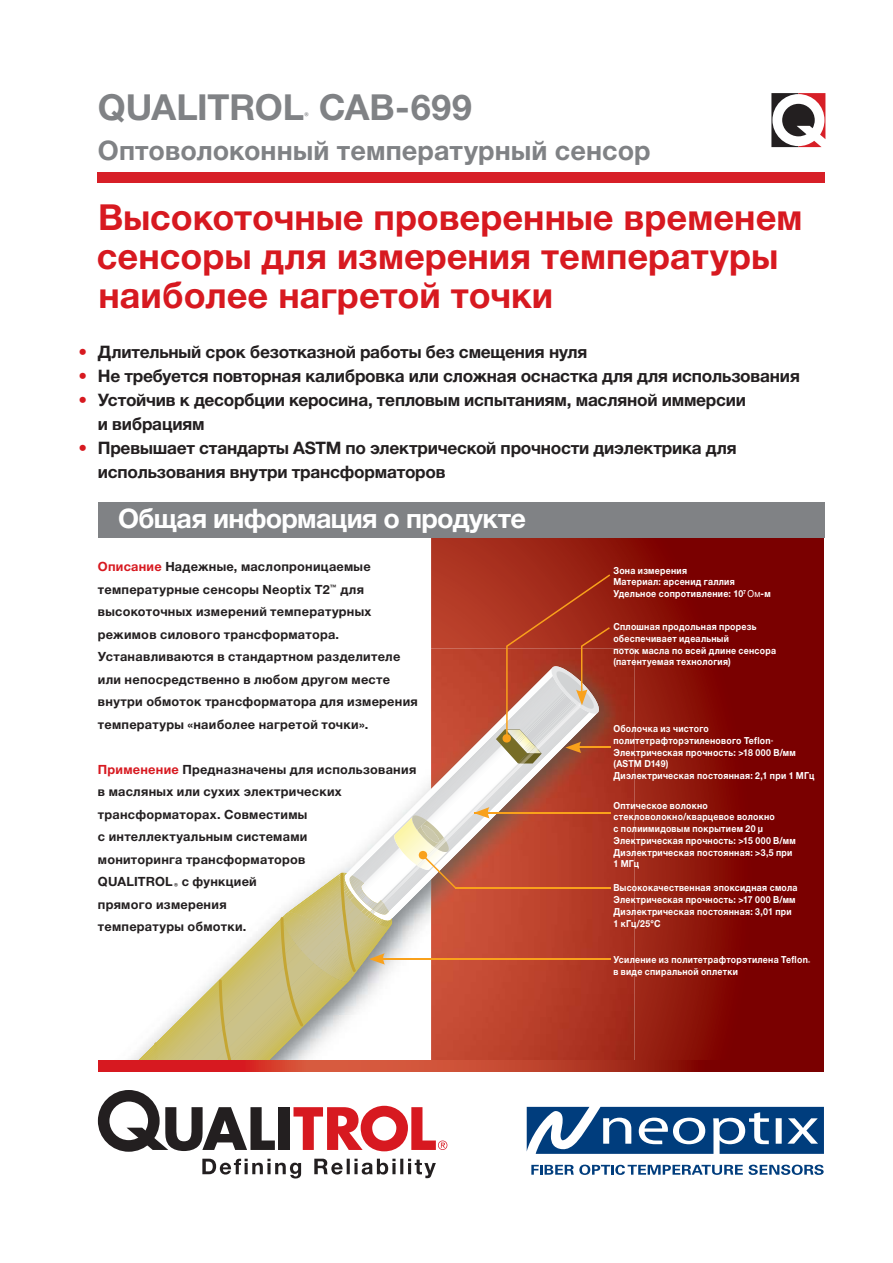
<style>
.page{position:relative;width:893px;height:1263px;background:#fff}
.page>*{position:absolute;margin:0;border:0;box-sizing:border-box;transform-origin:0 0}
.t1{font:700 36px/39px "Helvetica Neue LTCYR";color:#d71920}
.t2{font:700 36px "Helvetica Neue LTCYR";letter-spacing:-.005em;color:#808285}
.t3{font:700 27px "Helvetica Neue LTCYR";letter-spacing:.005em;color:#808285}
.t4{font:700 27px "Helvetica Neue LTCYR";letter-spacing:-.025em;color:#fff}
.t5{font:700 17.25px/24px "Helvetica Neue LTCYR";letter-spacing:-.015em;color:#231f20}
.t6{font:700 12.75px/22.5px "Helvetica Neue LTCYR";letter-spacing:.02em;color:#231f20}
.t7{font:700 10.5px "Helvetica Neue LTCYR";color:#808285}
.t8{font:700 9.75px/11.7px "Helvetica Neue LTCYR";letter-spacing:.03em;color:#fff;scale:.9 1}
.s1{font-family:"Helvetica Neue LT Std";color:#d71920}
.s2{color:#d71920}
.s3{font-weight:400}
.s4{font-size:5.7px}
</style>
<div class="page">
<svg style="left:431px;top:537px;width:393px;height:523px;background:#870e08"></svg>
<img style="left:610px;top:649px;width:25px;height:411px">
<div style="left:98px;top:502px;width:726px;height:35px;background:#808285"></div>
<div style="left:98px;top:172px;width:727px;height:10px;background:#d71f27"></div>
<svg style="left:771px;top:93px;width:54px;height:54px"></svg>
<svg style="left:131px;top:574px;width:479px;height:486px"></svg>
<hr style="left:379px;top:958px;width:231px;height:2px;background:#f9a11b">
<div style="left:278px;top:1107px;width:12px;height:43px;background:#231f20"></div>
<svg style="left:293px;top:1106px;width:154px;height:45px"></svg>
<svg style="left:202px;top:1159px;width:234px;height:19px"></svg>
<svg style="left:98px;top:1090px;width:177px;height:62px"></svg>
<svg style="left:527px;top:1107px;width:297px;height:47px"></svg>
<svg style="left:531px;top:1164px;width:293px;height:11px"></svg>
<svg style="left:98px;top:1060px;width:726px;height:11px;background:#b82e22"></svg>
<h1 class="t2" style="left:98px;top:86px;width:376px">QUALITROL CAB-699</h1>
<p class="t7" style="left:305px;top:110px;width:6px">®</p>
<h2 class="t3" style="left:98px;top:135px;width:554px">Оптоволоконный температурный сенсор</h2>
<h1 class="t1" style="left:97px;top:198px;width:707px">Высокоточные проверенные временем сенсоры для измерения температуры наиболее нагретой точки</h1>
<h3 class="t5" style="left:78px;top:340px;width:511px"><span class="s1">•</span> Длительный срок безотказной работы без смещения нуля</h3>
<h3 class="t5" style="left:78px;top:364px;width:723px"><span class="s1">•</span> Не требуется повторная калибровка или сложная оснастка для для использования</h3>
<h3 class="t5" style="left:98px;top:388px;width:650px;text-indent:-20px"><span class="s1">•</span> Устойчив к десорбции керосина, тепловым испытаниям, масляной иммерсии и вибрациям</h3>
<h3 class="t5" style="left:98px;top:436px;width:640px;text-indent:-20px"><span class="s1">•</span> Превышает стандарты ASTM по электрической прочности диэлектрика для использования внутри трансформаторов</h3>
<h2 class="t4" style="left:118px;top:503px;width:409px">Общая информация о продукте</h2>
<p class="t6" style="left:98px;top:556px;width:322px"><span class="s2">Описание</span> Надежные, маслопроницаемые температурные сенсоры Neoptix T2<sup>™</sup> для высокоточных измерений температурных режимов силового трансформатора.<br>Устанавливаются в стандартном разделителе или непосредственно в любом другом месте внутри обмоток трансформатора для измерения температуры «наиболее нагретой точки».</p>
<p class="t6" style="left:98px;top:758px;width:320px"><span class="s2">Применение</span> Предназначены для использования в масляных или сухих электрических трансформаторах. Совместимы<br>с интеллектуальным системами<br>мониторинга трансформаторов<br>QUALITROL<sub>®</sub> с функцией<br>прямого измерения<br>температуры обмотки.</p>
<p class="t8" style="left:613px;top:564px;width:176px">Зона измерения<br>Материал: арсенид галлия<br>Удельное сопротивление: 10<sup>7</sup> <span class="s3">Ом</span>-м</p>
<p class="t8" style="left:613px;top:621px;width:182px">Сплошная продольная прорезь обеспечивает идеальный<br>поток масла по всей длине сенсора (патентуемая технология)</p>
<p class="t8" style="left:613px;top:723px;width:225px">Оболочка из чистого политетрафторэтиленового Teflon<span class="s4">®<br></span>Электрическая прочность: &gt;18 000 В/мм (ASTM D149)<br>Диэлектрическая постоянная: 2,1 при 1 МГц</p>
<p class="t8" style="left:613px;top:799px;width:204px">Оптическое волокно стекловолокно/кварцевое волокно<br>с полиимидовым покрытием 20 μ<br>Электрическая прочность: &gt;15 000 В/мм<br>Диэлектрическая постоянная: &gt;3,5 при<br>1 МГц</p>
<p class="t8" style="left:613px;top:882px;width:206px">Высококачественная эпоксидная смола<br>Электрическая прочность: &gt;17 000 В/мм<br>Диэлектрическая постоянная: 3,01 при<br>1 кГц/25°C</p>
<p class="t8" style="left:613px;top:953px;width:220px">Усиление из политетрафторэтилена Teflon<sub>® </sub>в виде спиральной оплетки</p>
</div>
